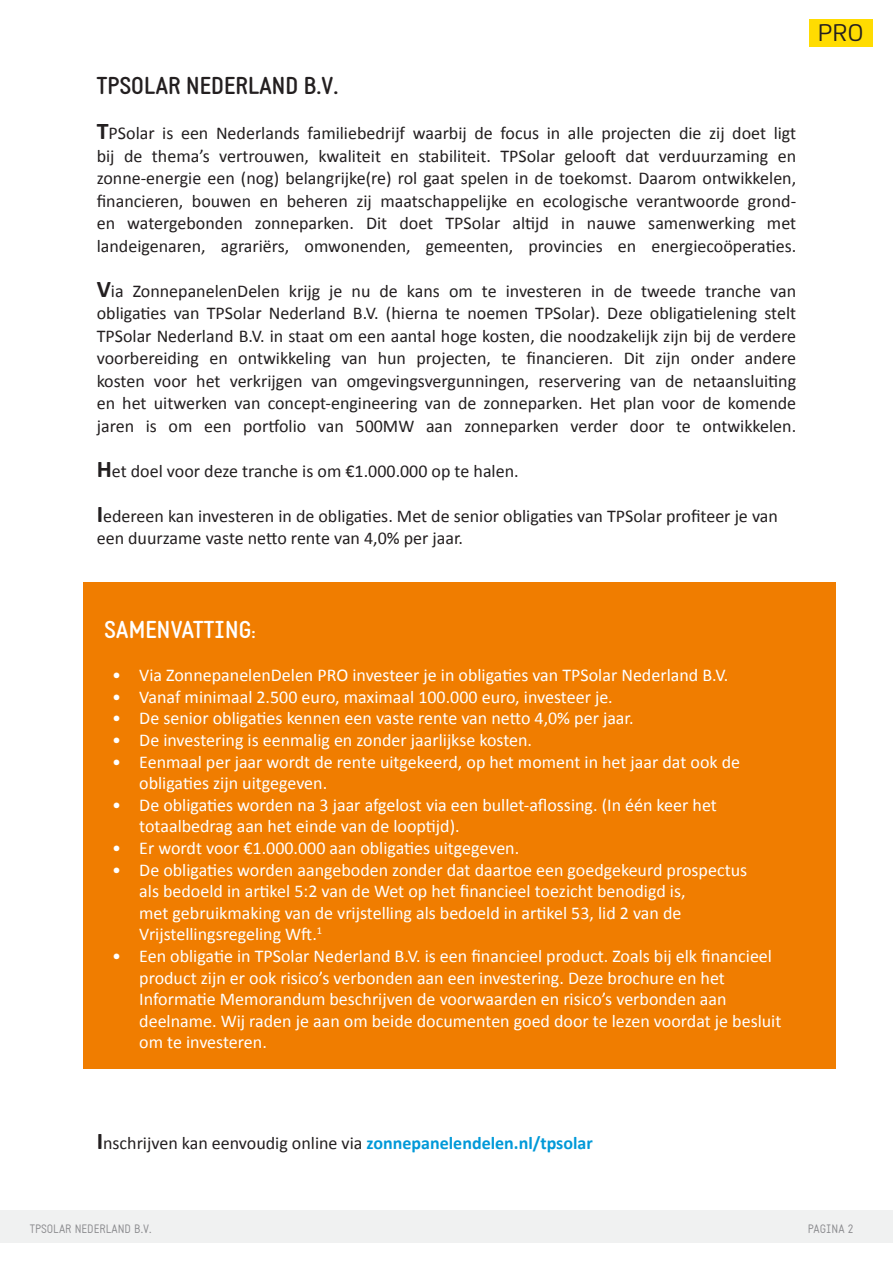
<style>
.page{position:relative;width:893px;height:1263px;background:#fff}
.page>*{position:absolute;margin:0;border:0;box-sizing:border-box;transform-origin:0 0}
.t1{font:700 24px "Static";color:#231f20}
.t2{font:700 24px "Static";color:#fff}
.t3{font:24px "Flexo";color:#231f20}
.t4{font:18px/22.5px "Calibri";color:#231f20;text-align:justify}
.t5{font:18px/21.6px "Calibri";color:#fff}
.t6{font:12px "Static";color:#6c6d70}
.s1{font-weight:700;font-size:24px}
.s2{font-size:18px}
.s3{font-weight:700;color:#0099d8}
</style>
<div class="page">
<div style="left:0;top:1210px;width:893px;height:32px;background:#f0f1f1"></div>
<div style="left:809px;top:19px;width:63px;height:28px;background:#ffdc01"></div>
<div style="left:83px;top:582px;width:752px;height:487px;background:#f07d00"></div>
<p class="t1" style="left:97px;top:71px;width:243px">TPSOLAR NEDERLAND B.V.</p>
<p class="t4" style="left:97px;top:121px;width:701px"><span class="s1">T</span>PSolar is een Nederlands familiebedrijf waarbij de focus in alle projecten die zij doet ligt bij de thema’s vertrouwen, kwaliteit en stabiliteit. TPSolar gelooft dat verduurzaming en zonne-energie een (nog) belangrijke(re) rol gaat spelen in de toekomst. Daarom ontwikkelen, financieren, bouwen en beheren zij maatschappelijke en ecologische verantwoorde grond&shy;en watergebonden zonneparken. Dit doet TPSolar altijd in nauwe samenwerking met landeigenaren, agrariërs, omwonenden, gemeenten, provincies en energiecoöperaties.</p>
<p class="t4" style="left:97px;top:279px;width:701px"><span class="s1">V</span>ia ZonnepanelenDelen krijg je nu de kans om te investeren in de tweede tranche van obligaties van TPSolar Nederland B.V. (hierna te noemen TPSolar). Deze obligatielening stelt TPSolar Nederland B.V. in staat om een aantal hoge kosten, die noodzakelijk zijn bij de verdere voorbereiding en ontwikkeling van hun projecten, te financieren. Dit zijn onder andere kosten voor het verkrijgen van omgevingsvergunningen, reservering van de netaansluiting en het uitwerken van concept-engineering van de zonneparken. Het plan voor de komende jaren is om een portfolio van 500MW aan zonneparken verder door te ontwikkelen.</p>
<p class="t4" style="left:97px;top:459px;width:423px"><span class="s1">H</span>et doel voor deze tranche is om €1.000.000 op te halen.</p>
<p class="t4" style="left:97px;top:504px;width:683px"><span class="s1">I</span>edereen kan investeren in de obligaties. Met de senior obligaties van TPSolar profiteer je van een duurzame vaste netto rente van 4,0% per jaar.</p>
<h1 class="t3" style="left:818px;top:18px;width:48px">PRO</h1>
<p class="t2" style="left:105px;top:615px;width:152px">SAMENVATTING<span class="s2">:</span></p>
<p class="t5" style="left:112px;top:664px;width:618px">• Via ZonnepanelenDelen PRO investeer je in obligaties van TPSolar Nederland B.V.</p>
<p class="t5" style="left:112px;top:685px;width:502px">• Vanaf minimaal 2.500 euro, maximaal 100.000 euro, investeer je.</p>
<p class="t5" style="left:112px;top:707px;width:523px">• De senior obligaties kennen een vaste rente van netto 4,0% per jaar.</p>
<p class="t5" style="left:112px;top:729px;width:421px">• De investering is eenmalig en zonder jaarlijkse kosten.</p>
<p class="t5" style="left:139px;top:750px;width:602px;text-indent:-27px">• Eenmaal per jaar wordt de rente uitgekeerd, op het moment in het jaar dat ook de obligaties zijn uitgegeven.</p>
<p class="t5" style="left:139px;top:793px;width:579px;text-indent:-27px">• De obligaties worden na 3 jaar afgelost via een bullet-aflossing. (In één keer het totaalbedrag aan het einde van de looptijd).</p>
<p class="t5" style="left:112px;top:837px;width:409px">• Er wordt voor €1.000.000 aan obligaties uitgegeven.</p>
<p class="t5" style="left:139px;top:858px;width:609px;text-indent:-27px">• De obligaties worden aangeboden zonder dat daartoe een goedgekeurd prospectus als bedoeld in artikel 5:2 van de Wet op het financieel toezicht benodigd is,<br>met gebruikmaking van de vrijstelling als bedoeld in artikel 53, lid 2 van de Vrijstellingsregeling Wft.<sup>1</sup></p>
<p class="t5" style="left:139px;top:945px;width:644px;text-indent:-27px">• Een obligatie in TPSolar Nederland B.V. is een financieel product. Zoals bij elk financieel product zijn er ook risico’s verbonden aan een investering. Deze brochure en het Informatie Memorandum beschrijven de voorwaarden en risico’s verbonden aan deelname. Wij raden je aan om beide documenten goed door te lezen voordat je besluit om te investeren.</p>
<p class="t4" style="left:97px;top:1131px;width:498px"><span class="s1">I</span>nschrijven kan eenvoudig online via <span class="s3">zonnepanelendelen.nl/tpsolar</span></p>
<p class="t6" style="left:30px;top:1222px;width:123px">TPSOLAR NEDERLAND B.V.</p>
<p class="t6" style="left:808px;top:1222px;width:47px">PAGINA 2</p>
</div>
